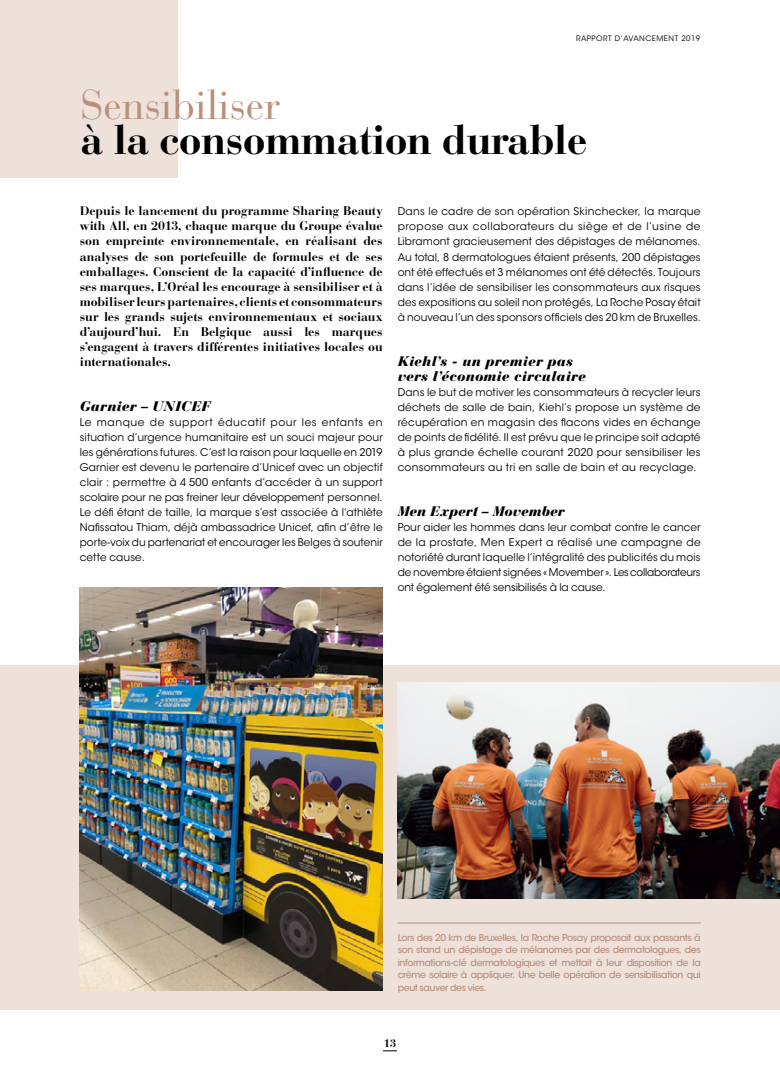
<style>
.page{position:relative;width:780px;height:1081px;background:#fff}
.page>*{position:absolute;margin:0;border:0;box-sizing:border-box;transform-origin:0 0}
.t1{font:700 41.25px "Bauer Bodoni Std";letter-spacing:-.02em;color:#000}
.t2{font:41.25px "Bauer Bodoni Std";color:#b9907c}
.t3{font:italic 900 13.75px/15px "Bauer Bodoni Std";letter-spacing:.005em;color:#000}
.t4{font:700 12.5px/15px "Bauer Bodoni Std";letter-spacing:-.005em;color:#000;text-align:justify}
.t5{font:700 11px "Bauer Bodoni Std";color:#000}
.t6{font:10.62px/15px "ITC Avant Garde Std";letter-spacing:.005em;color:#000;text-align:justify}
.t7{font:500 9.38px/12.5px "ITC Avant Garde Std";letter-spacing:-.04em;color:#b9907c;text-align:justify}
.t8{font:7.5px "ITC Avant Garde Std";letter-spacing:.07em;color:#000}
</style>
<div class="page">
<div style="left:0;top:0;width:177px;height:177px;background:#ede1da"></div>
<div style="left:0;top:665px;width:780px;height:345px;background:#ede1da"></div>
<hr style="left:397px;top:922px;width:303px;height:1px;background:#b9907c">
<img style="left:80px;top:587px;width:303px;height:403px">
<img style="left:397px;top:682px;width:383px;height:216px">
<svg style="left:383px;top:1050px;width:14px;height:1px"></svg>
<p class="t8" style="left:576px;top:34px;width:126px">RAPPORT D’AVANCEMENT 2019</p>
<h1 class="t2" style="left:81px;top:80px;width:201px">Sensibiliser</h1>
<h1 class="t1" style="left:81px;top:115px;width:508px">à la consommation durable</h1>
<p class="t4" style="left:80px;top:204px;width:304px">Depuis le lancement du programme Sharing Beauty with All, en 2013, chaque marque du Groupe évalue son empreinte environnementale, en réalisant des analyses de son portefeuille de formules et de ses emballages. Conscient de la capacité d’influence de ses marques, L’Oréal les encourage à sensibiliser et à mobiliser leurs partenaires, clients et consommateurs sur les grands sujets environnementaux et sociaux d’aujourd’hui. En Belgique aussi les marques s’engagent à travers différentes initiatives locales ou internationales.</p>
<p class="t3" style="left:80px;top:398px;width:132px">Garnier – UNICEF</p>
<p class="t6" style="left:80px;top:414px;width:304px">Le manque de support éducatif pour les enfants en situation d’urgence humanitaire est un souci majeur pour les générations futures. C’est la raison pour laquelle en 2019<br>Garnier est devenu le partenaire d’Unicef avec un objectif clair : permettre à 4 500 enfants d’accéder à un support scolaire pour ne pas freiner leur développement personnel.<br>Le défi étant de taille, la marque s’est associée à l’athlète Nafissatou Thiam, déjà ambassadrice Unicef, afin d’être le porte-voix du partenariat et encourager les Belges à soutenir cette cause.</p>
<p class="t6" style="left:397px;top:204px;width:304px">Dans le cadre de son opération Skinchecker, la marque propose aux collaborateurs du siège et de l’usine de Libramont gracieusement des dépistages de mélanomes.<br>Au total, 8 dermatologues étaient présents, 200 dépistages ont été effectués et 3 mélanomes ont été détectés. Toujours dans l’idée de sensibiliser les consommateurs aux risques des expositions au soleil non protégés, La Roche Posay était à nouveau l’un des sponsors officiels des 20 km de Bruxelles.</p>
<p class="t3" style="left:397px;top:353px;width:190px">Kiehl’s - un premier pas vers l’économie circulaire</p>
<p class="t6" style="left:397px;top:384px;width:304px">Dans le but de motiver les consommateurs à recycler leurs déchets de salle de bain, Kiehl’s propose un système de récupération en magasin des flacons vides en échange de points de fidélité. Il est prévu que le principe soit adapté à plus grande échelle courant 2020 pour sensibiliser les consommateurs au tri en salle de bain et au recyclage.</p>
<p class="t3" style="left:397px;top:503px;width:168px">Men Expert – Movember</p>
<p class="t6" style="left:397px;top:519px;width:304px">Pour aider les hommes dans leur combat contre le cancer de la prostate, Men Expert a réalisé une campagne de notoriété durant laquelle l’intégralité des publicités du mois de novembre étaient signées « Movember ». Les collaborateurs ont également été sensibilisés à la cause.</p>
<p class="t7" style="left:397px;top:931px;width:304px">Lors des 20 km de Bruxelles, la Roche Posay proposait aux passants à son stand un dépistage de mélanomes par des dermatologues, des informations-clé dermatologiques et mettait à leur disposition de la crème solaire à appliquer. Une belle opération de sensibilisation qui peut sauver des vies.</p>
<p class="t5" style="left:384px;top:1036px;width:14px">13</p>
</div>
